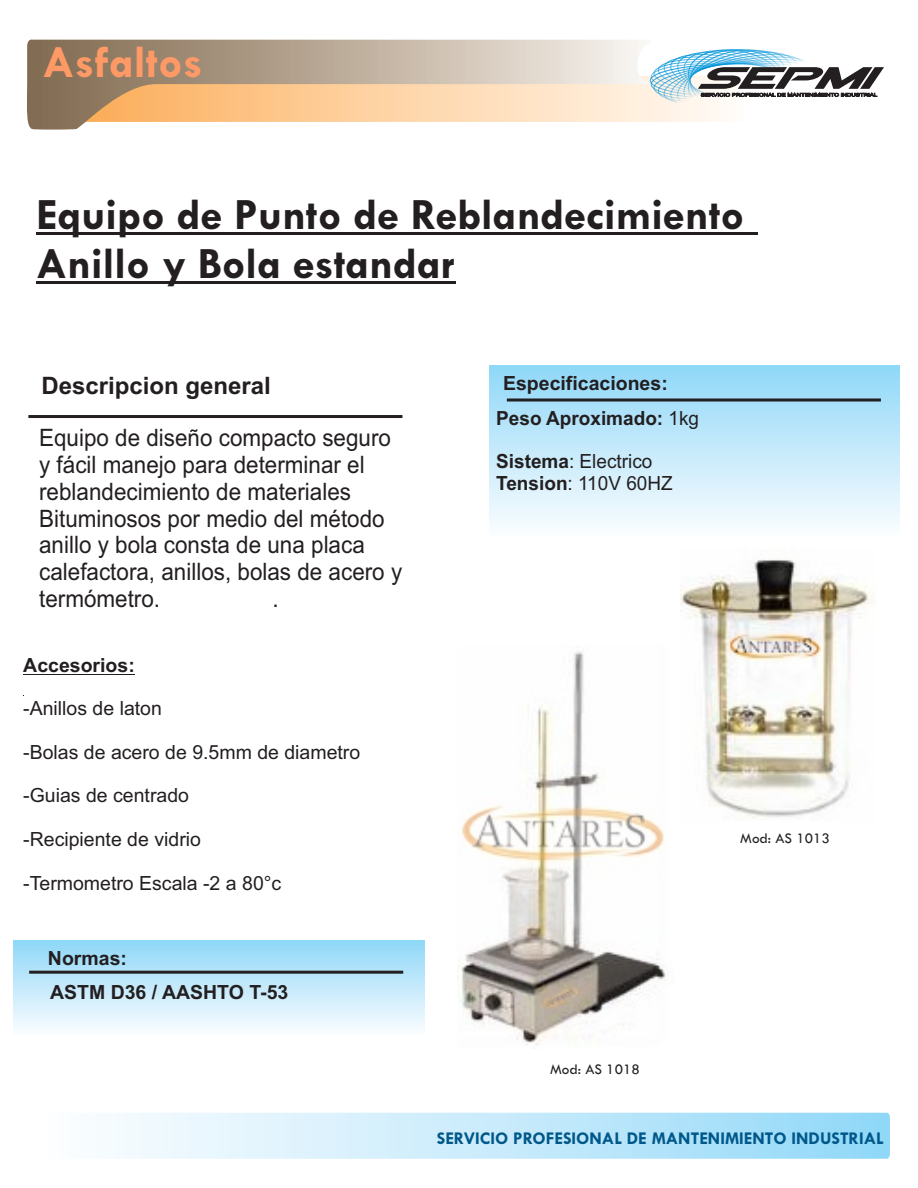
<style>
.page{position:relative;width:918px;height:1188px;background:#fff}
.page>*{position:absolute;margin:0;border:0;box-sizing:border-box;transform-origin:0 0}
.t1{font:700 46.5px "Tw Cen";color:#f96}
.t2{font:700 45px/49.1px "Tw Cen";color:#231f20}
.t3{font:24px/26.8px "Arial";color:#231f20;scale:.94 1}
.t4{font:700 24px "Arial";color:#231f20}
.t5{font:19.5px/21.8px "Arial";color:#231f20}
.t6{font:700 19.5px "Arial";color:#231f20}
.t7{font:700 18px "Tw Cen";color:#00588a}
.t8{font:15.15px "Tw Cen";color:#231f20}
.s1{font-weight:400}
.s2{font-weight:700}
</style>
<div class="page">
<div style="left:14px;top:940px;width:411px;height:96px;background:linear-gradient(to bottom,#8fd7f8,#fbfdff)"></div>
<svg style="left:27px;top:39px;width:617px;height:91px"></svg>
<hr style="left:36px;top:233px;width:187px;height:2px;background:#231f20">
<hr style="left:223px;top:233px;width:522px;height:2px;background:#231f20">
<svg style="left:745px;top:233px;width:12px;height:2px"></svg>
<hr style="left:36px;top:282px;width:420px;height:2px;background:#231f20">
<svg style="left:116px;top:1113px;width:774px;height:46px;background:#c5eafb"></svg>
<svg style="left:28px;top:415px;width:375px;height:3px"></svg>
<svg style="left:43px;top:48px;width:841px;height:74px"></svg>
<svg style="left:26px;top:969px;width:380px;height:6px;background:#6c828e"></svg>
<div style="left:489px;top:365px;width:411px;height:172px;background:linear-gradient(to bottom,#8fd7f8,#fcfdff)"></div>
<svg style="left:504px;top:397px;width:380px;height:6px;background:#65808e"></svg>
<hr style="left:23px;top:674px;width:112px;height:1px;background:#231f20">
<img style="left:681px;top:559px;width:191px;height:259px">
<img style="left:457px;top:651px;width:209px;height:394px">
<h1 class="t1" style="left:42px;top:45px;width:162px">Asfaltos</h1>
<h2 class="t2" style="left:36px;top:193px;width:710px">Equipo de Punto de Reblandecimiento<br>Anillo y Bola estandar</h2>
<p class="t4" style="left:41px;top:376px;width:231px">Descripcion general</p>
<p class="t3" style="left:39px;top:427px;width:388px">Equipo de diseño compacto seguro y fácil manejo para determinar el reblandecimiento de materiales<br>Bituminosos por medio del método anillo y bola consta de una placa calefactora, anillos, bolas de acero y termómetro.</p>
<p class="t3" style="left:272px;top:587px;width:8px">.</p>
<p class="t6" style="left:23px;top:658px;width:113px">Accesorios:</p>
<p class="t5" style="left:23px;top:699px;width:140px">-Anillos de laton</p>
<p class="t5" style="left:23px;top:743px;width:339px">-Bolas de acero de 9.5mm de diametro</p>
<p class="t5" style="left:23px;top:787px;width:167px">-Guias de centrado</p>
<p class="t5" style="left:23px;top:830px;width:179px">-Recipiente de vidrio</p>
<p class="t5" style="left:23px;top:874px;width:260px">-Termometro Escala -2 a 80°c</p>
<p class="t6" style="left:48px;top:951px;width:81px">Normas:</p>
<p class="t6" style="left:50px;top:985px;width:240px">ASTM D36 / AASHTO T-53</p>
<p class="t6" style="left:503px;top:376px;width:166px">Especificaciones:</p>
<p class="t6" style="left:496px;top:411px;width:204px">Peso Aproximado: <span class="s1">1kg</span></p>
<p class="t5" style="left:496px;top:453px;width:178px"><span class="s2">Sistema</span>: Electrico<br><span class="s2">Tension</span>: 110V 60HZ</p>
<p class="t8" style="left:550px;top:1064px;width:91px">Mod: AS 1018</p>
<p class="t8" style="left:740px;top:833px;width:91px">Mod: AS 1013</p>
<p class="t7" style="left:437px;top:1131px;width:449px">SERVICIO PROFESIONAL DE MANTENIMIENTO INDUSTRIAL</p>
</div>
